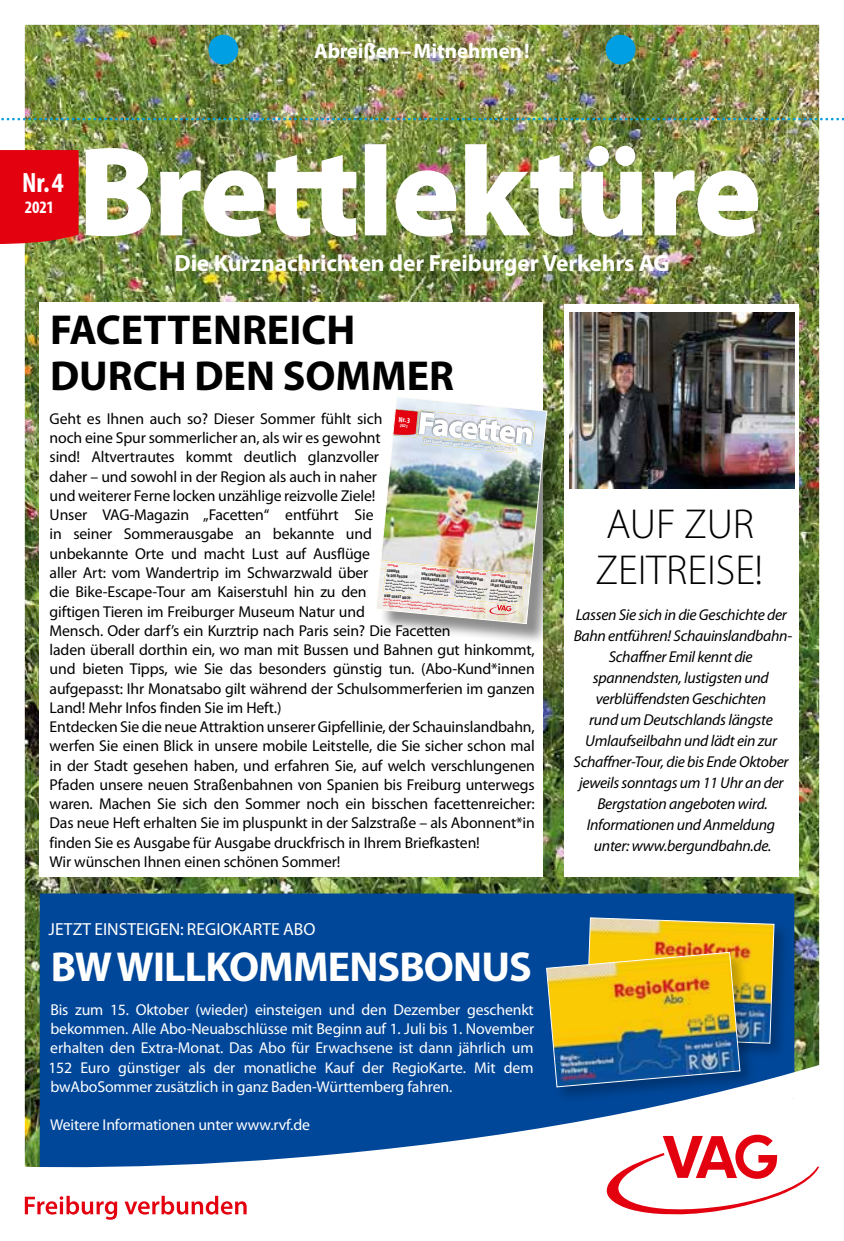
<style>
.page{position:relative;width:844px;height:1241px;background:#fff}
.page>*{position:absolute;margin:0;border:0;box-sizing:border-box;transform-origin:0 0}
.t1{font:700 42px/45.5px "Myriad Pro";color:#000}
.t2{font:700 42px "Myriad Pro";letter-spacing:-.02em;color:#fff}
.t3{font:300 42px/45.5px "Myriad Pro";color:#000}
.t4{font:700 condensed 28px "Myriad Pro";color:#fff}
.t5{font:700 23.45px "Myriad Pro";letter-spacing:-.005em;color:#fff}
.t6{font:700 21px "Myriad Pro";color:#fff}
.t7{font:17.5px "Myriad Pro";color:#fff}
.t8{font:700 condensed 17.5px "Myriad Pro";color:#fff}
.t9{font:15.75px/19.2px "Myriad Pro";letter-spacing:-.01em;color:#000}
.t10{font:italic 15.75px/21px "Myriad Pro";letter-spacing:-.02em;color:#000;text-align:center}
.t11{font:15.75px/19.2px "Myriad Pro";letter-spacing:-.01em;color:#fff;text-align:justify}
.t12{font:700 condensed 7.52px "Myriad Pro";color:#fff}
.t13{font:700 condensed 4.55px "Myriad Pro";color:#fff}
.t14{font:700 4.38px "Myriad Pro";color:#fff}
.t15{font:700 condensed 4.02px/4.5px "Myriad Pro";color:#000}
.t16{font:700 condensed 2.8px "Myriad Pro";color:#e3000f}
.t17{font:600 2.45px/3px "Myriad Pro";color:#000}
.t18{font:600 2.45px/3.1px "Myriad Pro";color:#e3000f;text-align:justify}
</style>
<div class="page">
<img style="left:25px;top:25px;width:794px;height:1008px">
<div style="left:40px;top:893px;width:754px;height:140px;background:#004799"></div>
<div style="left:40px;top:303px;width:503px;height:573px;background:#fff"></div>
<div style="left:564px;top:304px;width:235px;height:572px;background:#fff"></div>
<div style="left:379px;top:399px;width:189px;height:245px;background:#000;opacity:.45"></div>
<img style="left:376px;top:396px;width:171px;height:228px">
<img style="left:569px;top:312px;width:225px;height:176px">
<div style="left:583px;top:915px;width:207px;height:144px;background:#000;opacity:.25"></div>
<img style="left:545px;top:916px;width:229px;height:117px">
<svg style="left:24px;top:1033px;width:796px;height:187px;fill:#004799"></svg>
<svg style="left:606px;top:1134px;width:213px;height:80px"></svg>
<svg style="left:25px;top:1195px;width:92px;height:24px"></svg>
<svg style="left:124px;top:1195px;width:122px;height:19px"></svg>
<div style="left:0;top:150px;width:79px;height:94px;background:#e3000f"></div>
<img style="left:84px;top:143px;width:675px;height:95px">
<div style="left:208px;top:35px;width:30px;height:29px;background:#009ee3;border-radius:50%"></div>
<div style="left:605px;top:35px;width:30px;height:29px;background:#009ee3;border-radius:50%"></div>
<img style="left:1px;top:118px;width:843px;height:2px">
<h2 class="t4" style="left:22px;top:165px;width:43px">Nr.4</h2>
<p class="t8" style="left:25px;top:197px;width:31px">2021</p>
<h3 class="t6" style="left:314px;top:37px;width:217px">Abreißen–Mitnehmen!</h3>
<h3 class="t5" style="left:174px;top:248px;width:496px">Die Kurznachrichten der Freiburger Verkehrs AG</h3>
<h1 class="t1" style="left:50px;top:306px;width:405px">FACETTENREICH<br>DURCH DEN SOMMER</h1>
<p class="t9" style="left:50px;top:408px;width:486px">Geht es Ihnen auch so? Dieser Sommer fühlt sich<br>noch eine Spur sommerlicher an, als wir es gewohnt<br>sind! Altvertrautes kommt deutlich glanzvoller<br>daher – und sowohl in der Region als auch in naher<br>und weiterer Ferne locken unzählige reizvolle Ziele!<br>Unser VAG-Magazin „Facetten“ entführt Sie<br>in seiner Sommerausgabe an bekannte und<br>unbekannte Orte und macht Lust auf Ausflüge<br>aller Art: vom Wandertrip im Schwarzwald über<br>die Bike-Escape-Tour am Kaiserstuhl hin zu den<br>giftigen Tieren im Freiburger Museum Natur und<br>Mensch. Oder darf’s ein Kurztrip nach Paris sein? Die Facetten<br>laden überall dorthin ein, wo man mit Bussen und Bahnen gut hinkommt, und bieten Tipps, wie Sie das besonders günstig tun. (Abo-Kund*innen aufgepasst: Ihr Monatsabo gilt während der Schulsommerferien im ganzen Land! Mehr Infos finden Sie im Heft.)<br>Entdecken Sie die neue Attraktion unserer Gipfellinie, der Schauinslandbahn, werfen Sie einen Blick in unsere mobile Leitstelle, die Sie sicher schon mal in der Stadt gesehen haben, und erfahren Sie, auf welch verschlungenen Pfaden unsere neuen Straßenbahnen von Spanien bis Freiburg unterwegs waren. Machen Sie sich den Sommer noch ein bisschen facettenreicher:<br>Das neue Heft erhalten Sie im pluspunkt in der Salzstraße – als Abonnent*in finden Sie es Ausgabe für Ausgabe druckfrisch in Ihrem Briefkasten!<br>Wir wünschen Ihnen einen schönen Sommer!</p>
<p class="t12" style="left:399px;top:414px;width:13px;rotate:6deg">Nr.3</p>
<p class="t13" style="left:400px;top:422px;width:9px;rotate:6deg">2021</p>
<p class="t14" style="left:424px;top:438px;width:93px;rotate:5deg">Das Kundenmagazin der Freiburger Verkehrs AG</p>
<p class="t16" style="left:387px;top:563px;width:12px;rotate:5deg">TOPTHEMA</p>
<p class="t15" style="left:387px;top:568px;width:23px;rotate:5deg">SOMMER<br>IN DER REGION</p>
<p class="t17" style="left:386px;top:578px;width:33px;rotate:6deg">Wandern, Radfahren und bei akutem Fernweh rein in den Zug: Viele tolle Tipps für Ihren Sommer</p>
<p class="t16" style="left:422px;top:566px;width:29px;rotate:5deg">NEUE BAHNEN IN FREIBURG</p>
<p class="t15" style="left:422px;top:571px;width:28px;rotate:5deg">VON SPANIEN INS<br>FREIBURGER GLEIS</p>
<p class="t17" style="left:421px;top:581px;width:31px;rotate:6deg">Fünf neue Urbos-Bahnen sind im Netz unterwegs - sie haben eine ganz schön lange Anfahrt hinter sich</p>
<p class="t16" style="left:457px;top:569px;width:30px;rotate:5deg">NEU AUF DEM SCHAUINSLAND</p>
<p class="t15" style="left:456px;top:574px;width:28px;rotate:5deg">REINKOMMEN UND<br>RAUSSCHAUEN</p>
<p class="t17" style="left:455px;top:584px;width:33px;rotate:6deg">Der spektakulärste Blick auf<br>Freiburg und die Region?<br>Erleben Sie das Baumhaus-<br>Feeling auf dem Gipfel!</p>
<p class="t16" style="left:491px;top:573px;width:15px;rotate:5deg">STADTRADELN</p>
<p class="t15" style="left:491px;top:578px;width:33px;rotate:5deg">ALLE MAL KRÄFTIG<br>IN DIE PEDALE TRETEN</p>
<p class="t17" style="left:490px;top:588px;width:32px;rotate:6deg">Jeder Kilometer zählt:<br>Freiburg macht zum ersten<br>Mal beim bundesweiten<br>Fahrrad-Wettbewerb mit</p>
<p class="t15" style="left:384px;top:593px;width:29px;rotate:5deg">UND SONST NOCH:</p>
<p class="t18" style="left:384px;top:597px;width:104px;rotate:6deg">Der E6, unsere mobile Leitstelle +++ Schienenkreuzfahrt auf der Linie 3 +++ CO2-Sparen mit der Linie 27 +++ bwWillkommensbonus +++ Freifahrt mit Frelo +++ Baustellen-infos +++ Verlosungen +++ und vieles mehr</p>
<p class="t7" style="left:49px;top:918px;width:268px">JETZT EINSTEIGEN: REGIOKARTE ABO</p>
<h1 class="t2" style="left:51px;top:939px;width:482px">BW WILLKOMMENSBONUS</h1>
<p class="t11" style="left:48px;top:999px;width:487px">Bis zum 15. Oktober (wieder) einsteigen und den Dezember geschenkt bekommen. Alle Abo-Neuabschlüsse mit Beginn auf 1. Juli bis 1. November erhalten den Extra-Monat. Das Abo für Erwachsene ist dann jährlich um 152 Euro günstiger als der monatliche Kauf der RegioKarte. Mit dem bwAboSommer zusätzlich in ganz Baden-Württemberg fahren.</p>
<p class="t11" style="left:50px;top:1115px;width:261px">Weitere Informationen unter www.rvf.de</p>
<h1 class="t3" style="left:595px;top:501px;width:169px">AUF ZUR<br>ZEITREISE!</h1>
<p class="t10" style="left:573px;top:603px;width:220px">Lassen Sie sich in die Geschichte der<br>Bahn entführen! Schauinslandbahn-<br>Schaffner Emil kennt die spannendsten, lustigsten und verblüffendsten Geschichten<br>rund um Deutschlands längste<br>Umlaufseilbahn und lädt ein zur<br>Schaffner-Tour, die bis Ende Oktober jeweils sonntags um 11 Uhr an der<br>Bergstation angeboten wird.<br>Informationen und Anmeldung unter: www.bergundbahn.de.</p>
</div>
